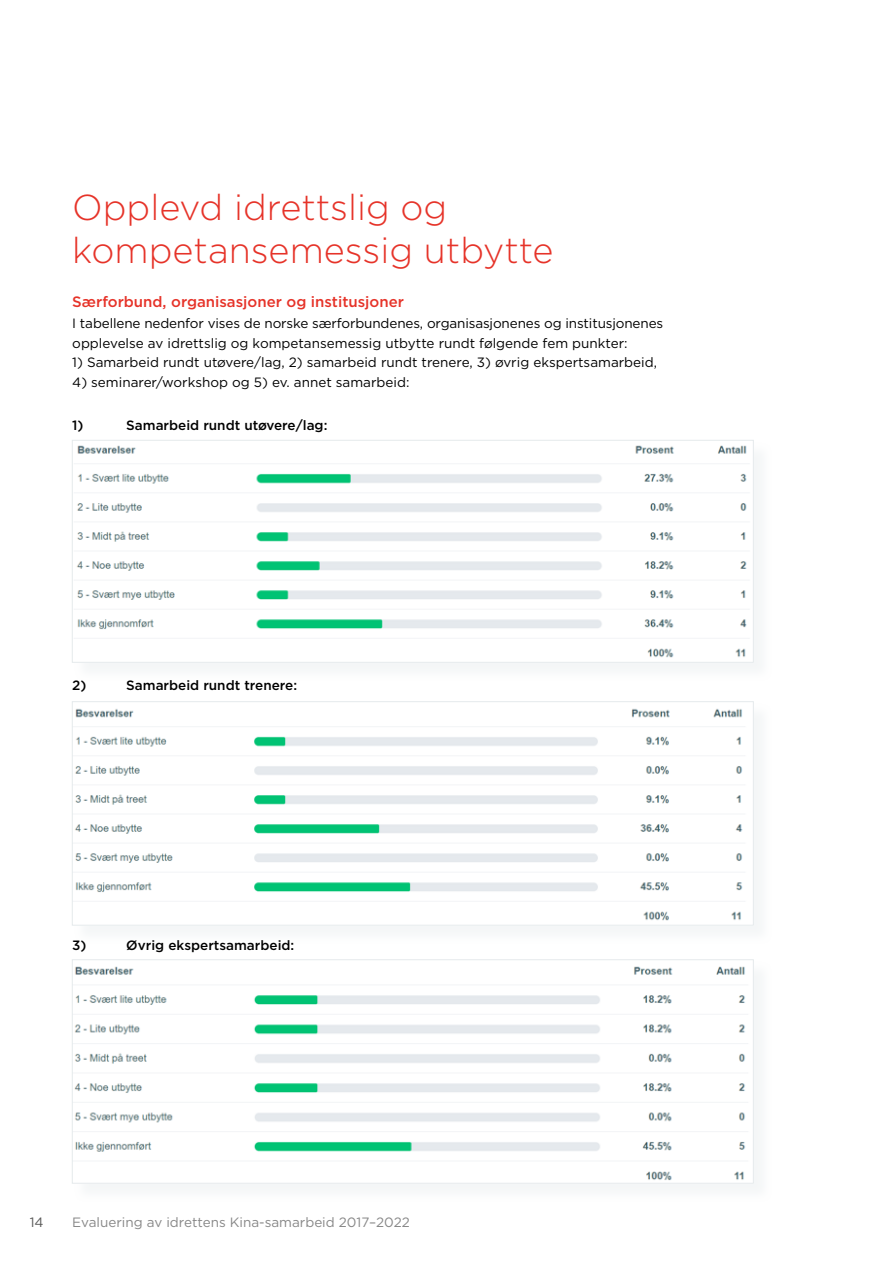
<style>
.page{position:relative;width:893px;height:1263px;background:#fff}
.page>*{position:absolute;margin:0;border:0;box-sizing:border-box;transform-origin:0 0}
.t1{font:300 36px/43.2px "Gotham";color:#e63329}
.t2{font:500 15px "Gotham";color:#e63329}
.t3{font:13.5px/19.5px "Gotham";color:#000}
.t4{font:500 13.5px "Gotham";color:#000}
.t5{font:13.5px "Gotham";color:#878787}
.t6{font:13.5px "Gotham";color:#575756}
</style>
<div class="page">
<div style="left:74px;top:442px;width:699px;height:240px;background:#fbfcfc"></div>
<img style="left:77px;top:445px;width:670px;height:213px">
<div style="left:72px;top:440px;width:682px;height:223px;border:1px solid #e5eaec"></div>
<div style="left:74px;top:703px;width:699px;height:242px;background:#fbfcfc"></div>
<img style="left:75px;top:709px;width:668px;height:212px">
<div style="left:72px;top:701px;width:682px;height:224px;border:1px solid #e5eaec"></div>
<div style="left:74px;top:961px;width:699px;height:242px;background:#fafbfc"></div>
<img style="left:74px;top:966px;width:671px;height:214px">
<div style="left:72px;top:959px;width:682px;height:224px;border:1px solid #e5eaec"></div>
<h1 class="t1" style="left:72px;top:185px;width:483px">Opplevd idrettslig og kompetansemessig utbytte</h1>
<p class="t2" style="left:72px;top:291px;width:333px">Særforbund, organisasjoner og institusjoner</p>
<p class="t3" style="left:72px;top:313px;width:592px">I tabellene nedenfor vises de norske særforbundenes, organisasjonenes og institusjonenes opplevelse av idrettslig og kompetansemessig utbytte rundt følgende fem punkter:</p>
<p class="t3" style="left:72px;top:352px;width:586px">1) Samarbeid rundt utøvere/lag, 2) samarbeid rundt trenere, 3) øvrig ekspertsamarbeid,</p>
<p class="t3" style="left:72px;top:372px;width:339px">4) seminarer/workshop og 5) ev. annet samarbeid:</p>
<p class="t4" style="left:72px;top:416px;width:13px">1)</p>
<p class="t4" style="left:126px;top:416px;width:203px">Samarbeid rundt utøvere/lag:</p>
<p class="t4" style="left:72px;top:676px;width:16px">2)</p>
<p class="t4" style="left:126px;top:676px;width:172px">Samarbeid rundt trenere:</p>
<p class="t4" style="left:72px;top:936px;width:16px">3)</p>
<p class="t4" style="left:126px;top:936px;width:170px">Øvrig ekspertsamarbeid:</p>
<p class="t6" style="left:30px;top:1213px;width:15px">14</p>
<p class="t5" style="left:72px;top:1213px;width:339px">Evaluering av idrettens Kina-samarbeid 2017–2022</p>
</div>
